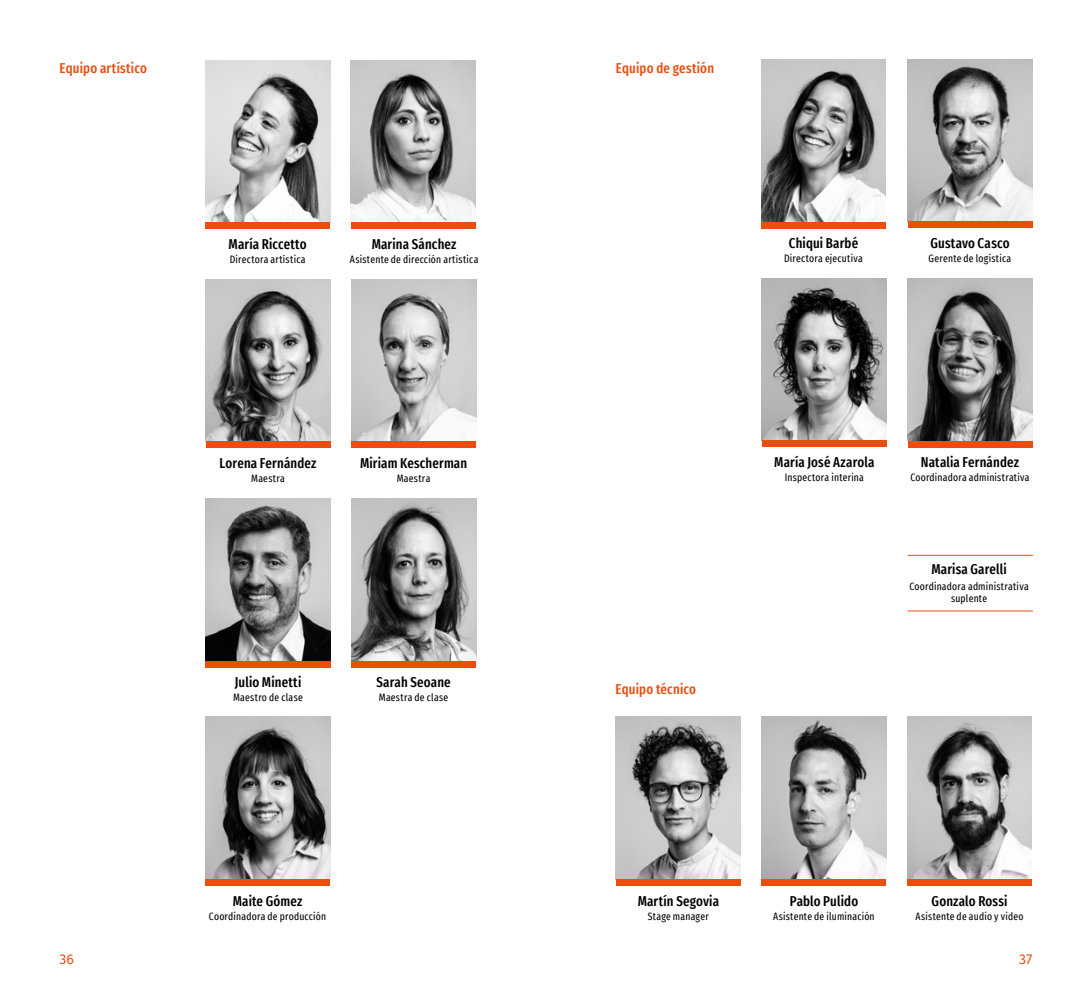
<style>
.page{position:relative;width:1092px;height:993px;background:#fff}
.page>*{position:absolute;margin:0;border:0;box-sizing:border-box;transform-origin:0 0}
.t1{font:500 extra-condensed 14px "Fira Sans";letter-spacing:.01em;color:#000}
.t2{font:500 extra-condensed 14px "Fira Sans";letter-spacing:.015em;color:#e94e0f}
.t3{font:14px "Fira Sans";color:#e94e0f}
.t4{font:extra-condensed 10.5px/12.2px "Fira Sans";letter-spacing:.02em;color:#000;text-align:center}
</style>
<div class="page">
<img style="left:205px;top:60px;width:125px;height:162px">
<img style="left:761px;top:60px;width:124px;height:162px">
<img style="left:351px;top:60px;width:124px;height:162px">
<img style="left:907px;top:60px;width:125px;height:161px">
<div style="left:205px;top:222px;width:125px;height:7px;background:#e94e0f"></div>
<div style="left:761px;top:222px;width:124px;height:7px;background:#e94e0f"></div>
<div style="left:351px;top:222px;width:124px;height:6px;background:#e94e0f"></div>
<div style="left:907px;top:221px;width:125px;height:7px;background:#e94e0f"></div>
<img style="left:205px;top:279px;width:125px;height:162px">
<img style="left:351px;top:279px;width:125px;height:162px">
<img style="left:907px;top:278px;width:125px;height:162px">
<img style="left:351px;top:498px;width:125px;height:162px">
<img style="left:762px;top:278px;width:124px;height:162px">
<img style="left:205px;top:716px;width:125px;height:162px">
<div style="left:205px;top:441px;width:125px;height:7px;background:#e94e0f"></div>
<div style="left:205px;top:660px;width:125px;height:7px;background:#e94e0f"></div>
<div style="left:351px;top:441px;width:125px;height:7px;background:#e94e0f"></div>
<div style="left:907px;top:440px;width:125px;height:7px;background:#e94e0f"></div>
<div style="left:351px;top:660px;width:125px;height:7px;background:#e94e0f"></div>
<div style="left:762px;top:440px;width:124px;height:7px;background:#e94e0f"></div>
<div style="left:205px;top:878px;width:125px;height:7px;background:#e94e0f"></div>
<img style="left:205px;top:498px;width:125px;height:162px">
<img style="left:616px;top:716px;width:124px;height:162px">
<img style="left:761px;top:716px;width:125px;height:162px">
<div style="left:616px;top:878px;width:124px;height:7px;background:#e94e0f"></div>
<div style="left:761px;top:878px;width:125px;height:7px;background:#e94e0f"></div>
<img style="left:907px;top:716px;width:124px;height:162px">
<div style="left:907px;top:878px;width:124px;height:7px;background:#e94e0f"></div>
<hr style="left:907px;top:554px;width:125px;height:1px;background:#e94e0f">
<hr style="left:907px;top:610px;width:125px;height:1px;background:#e94e0f">
<h1 class="t2" style="left:60px;top:57px;width:89px">Equipo artístico</h1>
<h1 class="t1" style="left:228px;top:232px;width:79px">María Riccetto</h1>
<p class="t4" style="left:230px;top:252px;width:77px">Directora artística</p>
<h1 class="t1" style="left:371px;top:233px;width:86px">Marina Sánchez</h1>
<p class="t4" style="left:350px;top:253px;width:130px">Asistente de dirección artística</p>
<h1 class="t1" style="left:219px;top:451px;width:98px">Lorena Fernández</h1>
<p class="t4" style="left:251px;top:471px;width:35px">Maestra</p>
<h1 class="t1" style="left:360px;top:451px;width:109px">Miriam Kescherman</h1>
<p class="t4" style="left:397px;top:471px;width:35px">Maestra</p>
<h1 class="t1" style="left:235px;top:671px;width:68px">Julio Minetti</h1>
<p class="t4" style="left:233px;top:691px;width:71px">Maestro de clase</p>
<h1 class="t1" style="left:376px;top:671px;width:76px">Sarah Seoane</h1>
<p class="t4" style="left:379px;top:691px;width:71px">Maestra de clase</p>
<h1 class="t1" style="left:233px;top:889px;width:71px">Maite Gómez</h1>
<p class="t4" style="left:209px;top:909px;width:119px">Coordinadora de producción</p>
<h1 class="t2" style="left:616px;top:57px;width:100px">Equipo de gestión</h1>
<h1 class="t1" style="left:788px;top:232px;width:71px">Chiqui Barbé</h1>
<p class="t4" style="left:784px;top:252px;width:80px">Directora ejecutiva</p>
<h1 class="t1" style="left:930px;top:232px;width:81px">Gustavo Casco</h1>
<p class="t4" style="left:928px;top:252px;width:84px">Gerente de logística</p>
<h1 class="t2" style="left:615px;top:677px;width:82px">Equipo técnico</h1>
<h1 class="t1" style="left:774px;top:450px;width:102px">María José Azarola</h1>
<p class="t4" style="left:784px;top:470px;width:81px">Inspectora interina</p>
<h1 class="t1" style="left:920px;top:451px;width:100px">Natalia Fernández</h1>
<p class="t4" style="left:910px;top:471px;width:121px">Coordinadora administrativa</p>
<h1 class="t1" style="left:931px;top:558px;width:77px">Marisa Garelli</h1>
<p class="t4" style="left:909px;top:580px;width:121px">Coordinadora administrativa suplente</p>
<h1 class="t1" style="left:637px;top:889px;width:83px">Martín Segovia</h1>
<p class="t4" style="left:648px;top:909px;width:62px">Stage manager</p>
<h1 class="t1" style="left:789px;top:889px;width:70px">Pablo Pulido</h1>
<p class="t4" style="left:773px;top:909px;width:103px">Asistente de iluminación</p>
<h1 class="t1" style="left:931px;top:889px;width:77px">Gonzalo Rossi</h1>
<p class="t4" style="left:915px;top:909px;width:109px">Asistente de audio y video</p>
<h1 class="t3" style="left:60px;top:947px;width:16px">36</h1>
<h1 class="t3" style="left:1019px;top:947px;width:15px">37</h1>
</div>
